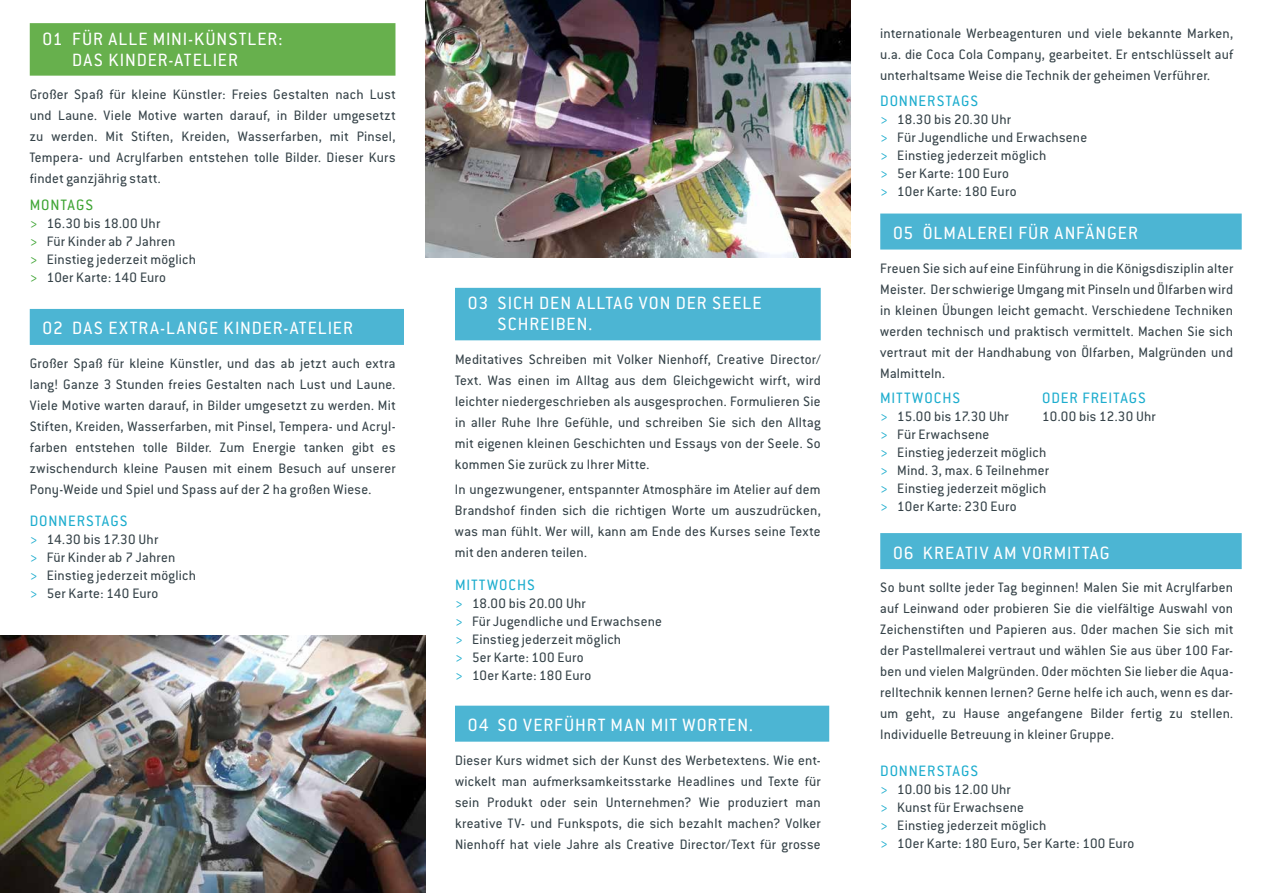
<style>
.page{position:relative;width:1263px;height:893px;background:#fff}
.page>*{position:absolute;margin:0;border:0;box-sizing:border-box;transform-origin:0 0}
.t1{font:19.5px/21px "Conduit ITC";letter-spacing:.06em;color:#fff}
.t2{font:16.5px "Conduit ITC";letter-spacing:.06em;color:#1dadce}
.t3{font:16.5px "Conduit ITC";letter-spacing:.055em;color:#3fa535}
.t4{font:15px/21px "Conduit ITC";letter-spacing:.015em;color:#354248;text-align:justify}
.s1{color:#3fa535}
.s2{color:#1dadce}
</style>
<div class="page">
<img style="left:0;top:636px;width:425px;height:257px">
<img style="left:425px;top:0;width:425px;height:257px">
<div style="left:30px;top:23px;width:365px;height:53px;background:#67b04d"></div>
<div style="left:30px;top:309px;width:374px;height:36px;background:#4cb5d3"></div>
<div style="left:880px;top:214px;width:362px;height:36px;background:#4cb5d3"></div>
<div style="left:880px;top:533px;width:362px;height:36px;background:#4cb5d3"></div>
<div style="left:455px;top:288px;width:366px;height:52px;background:#4cb5d3"></div>
<div style="left:455px;top:706px;width:374px;height:36px;background:#4cb5d3"></div>
<h1 class="t1" style="left:72px;top:28px;width:212px;text-indent:-30px">01 FÜR ALLE MINI-KÜNSTLER:<br>DAS KINDER-ATELIER</h1>
<p class="t4" style="left:30px;top:84px;width:367px">Großer Spaß für kleine Künstler: Freies Gestalten nach Lust und Laune. Viele Motive warten darauf, in Bilder umgesetzt zu werden. Mit Stiften, Kreiden, Wasserfarben, mit Pinsel, Tempera- und Acrylfarben entstehen tolle Bilder. Dieser Kurs findet ganzjährig statt.</p>
<p class="t3" style="left:30px;top:195px;width:65px">MONTAGS</p>
<p class="t4" style="left:30px;top:214px;width:168px;line-height:18px;text-align:left"><span class="s1">&gt;</span> 16.30 bis 18.00 Uhr<br><span class="s1">&gt;</span> Für Kinder ab 7 Jahren<br><span class="s1">&gt;</span> Einstieg jederzeit möglich <span class="s1">&gt;</span> 10er Karte: 140 Euro</p>
<h1 class="t1" style="left:43px;top:317px;width:312px">02 DAS EXTRA-LANGE KINDER-ATELIER</h1>
<p class="t4" style="left:30px;top:353px;width:367px">Großer Spaß für kleine Künstler, und das ab jetzt auch extra lang! Ganze 3 Stunden freies Gestalten nach Lust und Laune.<br>Viele Motive warten darauf, in Bilder umgesetzt zu werden. Mit Stiften, Kreiden, Wasserfarben, mit Pinsel, Tempera- und Acryl&shy;farben entstehen tolle Bilder. Zum Energie tanken gibt es zwischendurch kleine Pausen mit einem Besuch auf unserer Pony-Weide und Spiel und Spass auf der 2 ha großen Wiese.</p>
<p class="t2" style="left:30px;top:511px;width:99px">DONNERSTAGS</p>
<p class="t4" style="left:30px;top:530px;width:168px;line-height:18px;text-align:left"><span class="s2">&gt;</span> 14.30 bis 17.30 Uhr<br><span class="s2">&gt;</span> Für Kinder ab 7 Jahren<br><span class="s2">&gt;</span> Einstieg jederzeit möglich <span class="s2">&gt;</span> 5er Karte: 140 Euro</p>
<h1 class="t1" style="left:497px;top:292px;width:265px;text-indent:-30px">03 SICH DEN ALLTAG VON DER SEELE<br>SCHREIBEN.</h1>
<p class="t4" style="left:455px;top:348px;width:367px">Meditatives Schreiben mit Volker Nienhoff, Creative Director/ Text. Was einen im Alltag aus dem Gleichgewicht wirft, wird leichter niedergeschrieben als ausgesprochen. Formulieren Sie in aller Ruhe Ihre Gefühle, und schreiben Sie sich den Alltag mit eigenen kleinen Geschichten und Essays von der Seele. So kommen Sie zurück zu Ihrer Mitte.</p>
<p class="t4" style="left:455px;top:479px;width:367px">In ungezwungener, entspannter Atmosphäre im Atelier auf dem Brandshof finden sich die richtigen Worte um auszudrücken, was man fühlt. Wer will, kann am Ende des Kurses seine Texte mit den anderen teilen.</p>
<p class="t2" style="left:455px;top:575px;width:81px">MITTWOCHS</p>
<p class="t4" style="left:455px;top:594px;width:208px;line-height:18px;text-align:left"><span class="s2">&gt;</span> 18.00 bis 20.00 Uhr<br><span class="s2">&gt;</span> Für Jugendliche und Erwachsene <span class="s2">&gt;</span> Einstieg jederzeit möglich<br><span class="s2">&gt;</span> 5er Karte: 100 Euro<br><span class="s2">&gt;</span> 10er Karte: 180 Euro</p>
<h1 class="t1" style="left:468px;top:714px;width:287px">04 SO VERFÜHRT MAN MIT WORTEN.</h1>
<p class="t4" style="left:455px;top:749px;width:367px">Dieser Kurs widmet sich der Kunst des Werbetextens. Wie ent&shy;wickelt man aufmerksamkeitsstarke Headlines und Texte für sein Produkt oder sein Unternehmen? Wie produziert man kreative TV- und Funkspots, die sich bezahlt machen? Volker Nienhoff hat viele Jahre als Creative Director/Text für grosse</p>
<p class="t4" style="left:880px;top:22px;width:354px">internationale Werbeagenturen und viele bekannte Marken, u.a. die Coca Cola Company, gearbeitet. Er entschlüsselt auf unterhaltsame Weise die Technik der geheimen Verführer.</p>
<p class="t2" style="left:880px;top:90px;width:99px">DONNERSTAGS</p>
<p class="t4" style="left:880px;top:109px;width:208px;line-height:18px;text-align:left"><span class="s2">&gt;</span> 18.30 bis 20.30 Uhr<br><span class="s2">&gt;</span> Für Jugendliche und Erwachsene <span class="s2">&gt;</span> Einstieg jederzeit möglich<br><span class="s2">&gt;</span> 5er Karte: 100 Euro<br><span class="s2">&gt;</span> 10er Karte: 180 Euro</p>
<h1 class="t1" style="left:893px;top:222px;width:246px">05 ÖLMALEREI FÜR ANFÄNGER</h1>
<p class="t4" style="left:880px;top:257px;width:354px">Freuen Sie sich auf eine Einführung in die Königsdisziplin alter Meister. Der schwierige Umgang mit Pinseln und Ölfarben wird in kleinen Übungen leicht gemacht. Verschiedene Techniken werden technisch und praktisch vermittelt. Machen Sie sich vertraut mit der Handhabung von Ölfarben, Malgründen und Malmitteln.</p>
<p class="t2" style="left:880px;top:388px;width:81px">MITTWOCHS</p>
<p class="t2" style="left:1042px;top:388px;width:105px">ODER FREITAGS</p>
<p class="t4" style="left:880px;top:406px;width:130px"><span class="s2">&gt;</span> 15.00 bis 17.30 Uhr</p>
<p class="t4" style="left:1042px;top:406px;width:115px">10.00 bis 12.30 Uhr</p>
<p class="t4" style="left:880px;top:425px;width:170px;line-height:18px;text-align:left"><span class="s2">&gt;</span> Für Erwachsene<br><span class="s2">&gt;</span> Einstieg jederzeit möglich <span class="s2">&gt;</span> Mind. 3, max. 6 Teilnehmer <span class="s2">&gt;</span> Einstieg jederzeit möglich <span class="s2">&gt;</span> 10er Karte: 230 Euro</p>
<h1 class="t1" style="left:893px;top:541px;width:218px">06 KREATIV AM VORMITTAG</h1>
<p class="t4" style="left:880px;top:577px;width:355px">So bunt sollte jeder Tag beginnen! Malen Sie mit Acrylfarben auf Leinwand oder probieren Sie die vielfältige Auswahl von Zeichenstiften und Papieren aus. Oder machen Sie sich mit der Pastellmalerei vertraut und wählen Sie aus über 100 Far&shy;ben und vielen Malgründen. Oder möchten Sie lieber die Aqua&shy;relltechnik kennen lernen? Gerne helfe ich auch, wenn es dar&shy;um geht, zu Hause angefangene Bilder fertig zu stellen.<br>Individuelle Betreuung in kleiner Gruppe.</p>
<p class="t2" style="left:880px;top:761px;width:99px">DONNERSTAGS</p>
<p class="t4" style="left:880px;top:780px;width:256px;line-height:18px;text-align:left"><span class="s2">&gt;</span> 10.00 bis 12.00 Uhr<br><span class="s2">&gt;</span> Kunst für Erwachsene<br><span class="s2">&gt;</span> Einstieg jederzeit möglich<br><span class="s2">&gt;</span> 10er Karte: 180 Euro, 5er Karte: 100 Euro</p>
</div>
